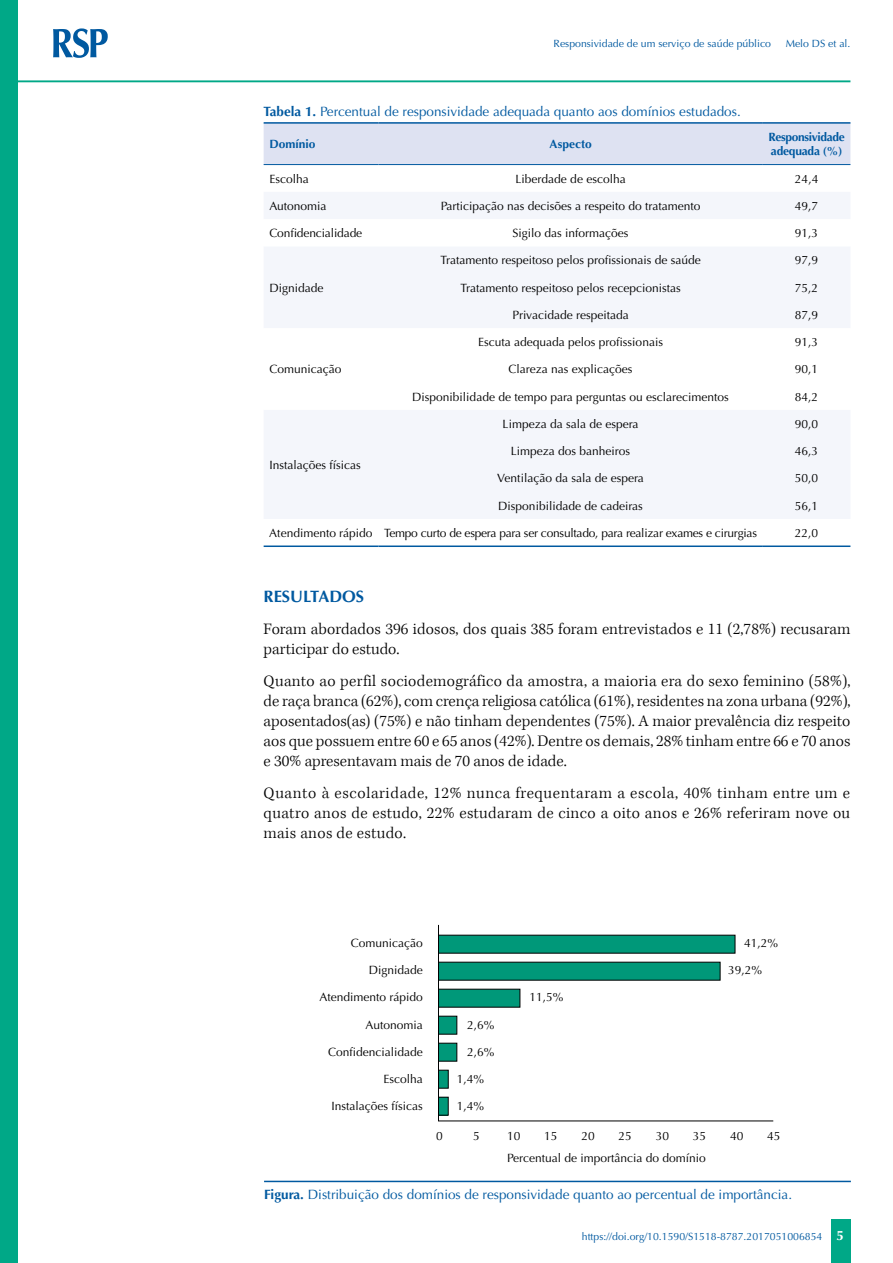
<style>
.page{position:relative;width:893px;height:1263px;background:#fff}
.page>*{position:absolute;margin:0;border:0;box-sizing:border-box;transform-origin:0 0}
.t1{font:300 16.5px/19.8px "Kepler Std";letter-spacing:.005em;color:#000;text-align:justify}
.t2{font:700 16.5px "Optima";color:#0059a0}
.t3{font:13.5px "Optima";color:#0059a0}
.t4{font:700 13.5px "Optima";color:#fff}
.t5{font:12px "Optima";color:#000}
.t6{font:12px "Optima";letter-spacing:-.02em;color:#000}
.t7{font:700 12px/14.4px "Optima";letter-spacing:-.02em;color:#0059a0}
.t8{font:700 12px "Optima";color:#0059a0}
.t9{font:10.5px "Optima";color:#0059a0}
.s1{font-weight:700}
</style>
<div class="page">
<div style="left:831px;top:1220px;width:20px;height:43px;background:#00a887"></div>
<div style="left:0;top:0;width:18px;height:1263px;background:#00a887"></div>
<svg style="left:53px;top:28px;width:55px;height:30px"></svg>
<hr style="left:18px;top:80px;width:832px;height:2px;background:#00a887">
<div style="left:264px;top:124px;width:586px;height:40px;background:#dee2f2"></div>
<div style="left:264px;top:192px;width:586px;height:27px;background:#f4f6fb"></div>
<div style="left:264px;top:247px;width:586px;height:81px;background:#f4f6fb"></div>
<div style="left:264px;top:410px;width:586px;height:109px;background:#f4f6fb"></div>
<hr style="left:264px;top:122px;width:114px;height:2px;background:#0059a0">
<hr style="left:378px;top:122px;width:385px;height:2px;background:#0059a0">
<hr style="left:763px;top:122px;width:87px;height:2px;background:#0059a0">
<hr style="left:264px;top:164px;width:114px;height:1px;background:#0059a0">
<hr style="left:378px;top:164px;width:385px;height:1px;background:#0059a0">
<hr style="left:763px;top:164px;width:87px;height:1px;background:#0059a0">
<hr style="left:264px;top:545px;width:114px;height:2px;background:#0059a0">
<hr style="left:378px;top:545px;width:385px;height:2px;background:#0059a0">
<hr style="left:763px;top:545px;width:87px;height:2px;background:#0059a0">
<svg style="left:438px;top:925px;width:336px;height:197px"></svg>
<hr style="left:264px;top:1181px;width:587px;height:1px;background:#0059a0">
<p class="t9" style="left:554px;top:37px;width:219px">Responsividade de um serviço de saúde público</p>
<p class="t9" style="left:786px;top:37px;width:66px">Melo DS et al.</p>
<p class="t3" style="left:264px;top:104px;width:479px"><span class="s1">Tabela 1.</span> Percentual de responsividade adequada quanto aos domínios estudados.</p>
<p class="t8" style="left:269px;top:137px;width:48px">Domínio</p>
<p class="t8" style="left:550px;top:137px;width:44px">Aspecto</p>
<p class="t7" style="left:769px;top:130px;width:78px">Responsividade adequada (%)</p>
<p class="t5" style="left:269px;top:172px;width:41px">Escolha</p>
<p class="t5" style="left:516px;top:172px;width:112px">Liberdade de escolha</p>
<p class="t5" style="left:795px;top:172px;width:25px">24,4</p>
<p class="t5" style="left:269px;top:199px;width:59px">Autonomia</p>
<p class="t5" style="left:441px;top:199px;width:261px">Participação nas decisões a respeito do tratamento</p>
<p class="t5" style="left:795px;top:199px;width:25px">49,7</p>
<p class="t5" style="left:269px;top:226px;width:94px">Confidencialidade</p>
<p class="t5" style="left:513px;top:226px;width:118px">Sigilo das informações</p>
<p class="t5" style="left:795px;top:226px;width:25px">91,3</p>
<p class="t5" style="left:269px;top:281px;width:56px">Dignidade</p>
<p class="t5" style="left:269px;top:362px;width:74px">Comunicação</p>
<p class="t5" style="left:440px;top:253px;width:262px">Tratamento respeitoso pelos profissionais de saúde</p>
<p class="t5" style="left:795px;top:253px;width:25px">97,9</p>
<p class="t5" style="left:460px;top:281px;width:222px">Tratamento respeitoso pelos recepcionistas</p>
<p class="t5" style="left:795px;top:281px;width:25px">75,2</p>
<p class="t5" style="left:512px;top:308px;width:118px">Privacidade respeitada</p>
<p class="t5" style="left:795px;top:308px;width:25px">87,9</p>
<p class="t5" style="left:478px;top:335px;width:186px">Escuta adequada pelos profissionais</p>
<p class="t5" style="left:795px;top:335px;width:25px">91,3</p>
<p class="t5" style="left:509px;top:362px;width:126px">Clareza nas explicações</p>
<p class="t5" style="left:795px;top:362px;width:25px">90,1</p>
<p class="t5" style="left:412px;top:390px;width:318px">Disponibilidade de tempo para perguntas ou esclarecimentos</p>
<p class="t5" style="left:795px;top:390px;width:25px">84,2</p>
<p class="t5" style="left:503px;top:417px;width:137px">Limpeza da sala de espera</p>
<p class="t5" style="left:795px;top:417px;width:25px">90,0</p>
<p class="t5" style="left:511px;top:444px;width:121px">Limpeza dos banheiros</p>
<p class="t5" style="left:795px;top:444px;width:25px">46,3</p>
<p class="t5" style="left:497px;top:471px;width:148px">Ventilação da sala de espera</p>
<p class="t5" style="left:795px;top:471px;width:25px">50,0</p>
<p class="t5" style="left:498px;top:499px;width:146px">Disponibilidade de cadeiras</p>
<p class="t5" style="left:795px;top:499px;width:25px">56,1</p>
<p class="t6" style="left:269px;top:526px;width:489px">Atendimento rápido Tempo curto de espera para ser consultado, para realizar exames e cirurgias</p>
<p class="t5" style="left:795px;top:526px;width:25px">22,0</p>
<p class="t5" style="left:269px;top:458px;width:93px">Instalações físicas</p>
<h1 class="t2" style="left:264px;top:586px;width:102px">RESULTADOS</h1>
<h1 class="t1" style="left:264px;top:620px;width:588px">Foram abordados 396 idosos, dos quais 385 foram entrevistados e 11 (2,78%) recusaram participar do estudo.</h1>
<p class="t1" style="left:264px;top:672px;width:588px">Quanto ao perfil sociodemográfico da amostra, a maioria era do sexo feminino (58%), de raça branca (62%), com crença religiosa católica (61%), residentes na zona urbana (92%), aposentados(as) (75%) e não tinham dependentes (75%). A maior prevalência diz respeito aos que possuem entre 60 e 65 anos (42%). Dentre os demais, 28% tinham entre 66 e 70 anos e 30% apresentavam mais de 70 anos de idade.</p>
<h1 class="t1" style="left:264px;top:784px;width:588px">Quanto à escolaridade, 12% nunca frequentaram a escola, 40% tinham entre um e quatro anos de estudo, 22% estudaram de cinco a oito anos e 26% referiram nove ou mais anos de estudo.</h1>
<p class="t5" style="left:351px;top:936px;width:74px">Comunicação</p>
<p class="t5" style="left:369px;top:963px;width:56px">Dignidade</p>
<p class="t5" style="left:319px;top:990px;width:105px">Atendimento rápido</p>
<p class="t5" style="left:366px;top:1017px;width:59px">Autonomia</p>
<p class="t5" style="left:328px;top:1045px;width:96px">Confidencialidade</p>
<p class="t5" style="left:383px;top:1072px;width:41px">Escolha</p>
<p class="t5" style="left:331px;top:1099px;width:93px">Instalações físicas</p>
<p class="t5" style="left:467px;top:1017px;width:29px">2,6%</p>
<p class="t5" style="left:467px;top:1045px;width:29px">2,6%</p>
<p class="t5" style="left:457px;top:1072px;width:29px">1,4%</p>
<p class="t5" style="left:457px;top:1099px;width:29px">1,4%</p>
<p class="t5" style="left:530px;top:990px;width:36px">11,5%</p>
<p class="t5" style="left:744px;top:936px;width:36px">41,2%</p>
<p class="t5" style="left:728px;top:963px;width:36px">39,2%</p>
<p class="t5" style="left:436px;top:1129px;width:8px">0</p>
<p class="t5" style="left:473px;top:1129px;width:8px">5</p>
<p class="t5" style="left:507px;top:1129px;width:15px">10</p>
<p class="t5" style="left:544px;top:1129px;width:15px">15</p>
<p class="t5" style="left:581px;top:1129px;width:15px">20</p>
<p class="t5" style="left:618px;top:1129px;width:15px">25</p>
<p class="t5" style="left:656px;top:1129px;width:15px">30</p>
<p class="t5" style="left:693px;top:1129px;width:15px">35</p>
<p class="t5" style="left:730px;top:1129px;width:15px">40</p>
<p class="t5" style="left:767px;top:1129px;width:15px">45</p>
<p class="t5" style="left:507px;top:1151px;width:200px">Percentual de importância do domínio</p>
<p class="t3" style="left:264px;top:1187px;width:530px"><span class="s1">Figura.</span> Distribuição dos domínios de responsividade quanto ao percentual de importância.</p>
<p class="t9" style="left:582px;top:1230px;width:242px">https://doi.org/10.1590/S1518-8787.2017051006854</p>
<p class="t4" style="left:836px;top:1227px;width:9px">5</p>
</div>
